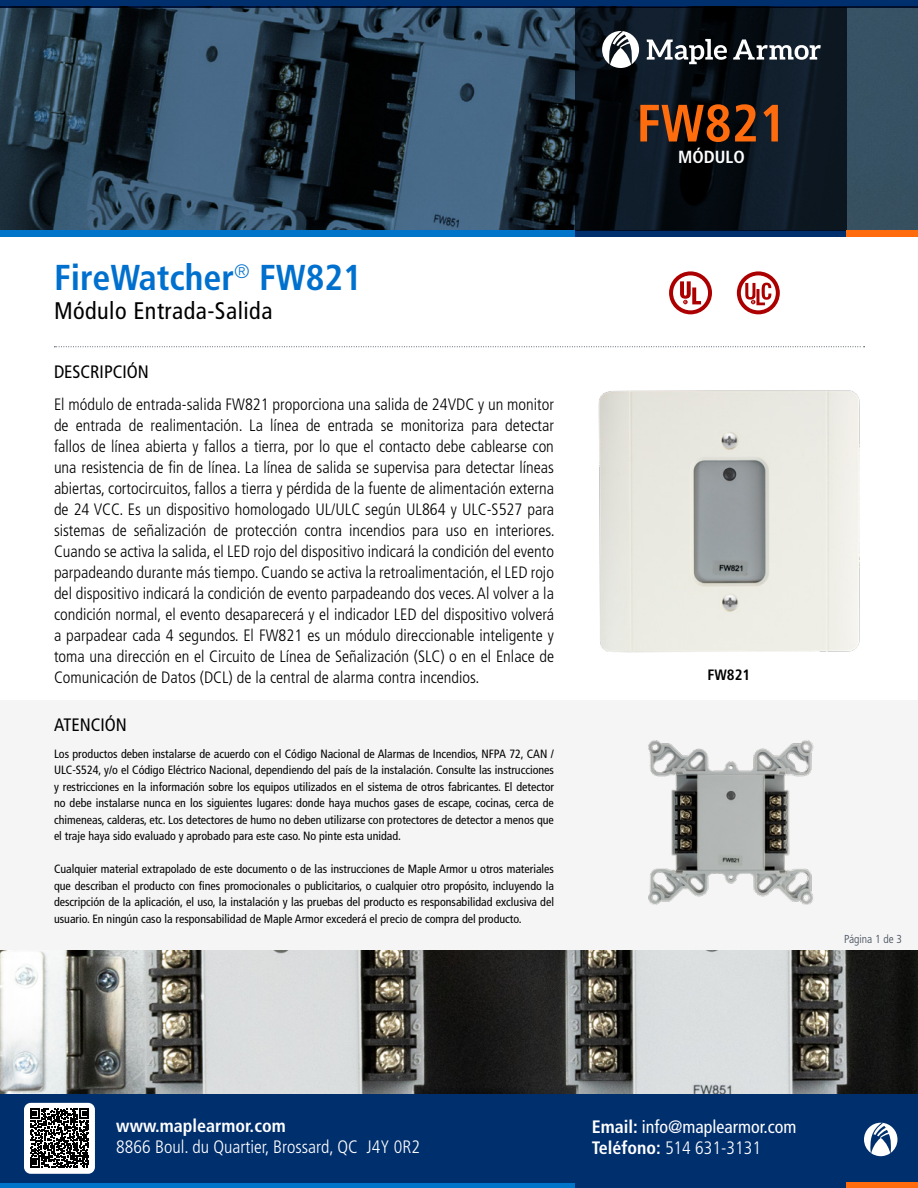
<style>
.page{position:relative;width:918px;height:1188px;background:#fff}
.page>*{position:absolute;margin:0;border:0;box-sizing:border-box;transform-origin:0 0}
.t1{font:700 condensed 52.5px "Frutiger LT Std";color:#ff6c0e}
.t2{font:700 condensed 36px "Frutiger LT Std";color:#0070ce}
.t3{font:condensed 24px "Frutiger LT Std";letter-spacing:.02em;color:#000}
.t4{font:condensed 18px/21.6px "Frutiger LT Std";color:#fff}
.t5{font:300 condensed 18px "Frutiger LT Std";color:#fff}
.t6{font:condensed 18px "Frutiger LT Std";color:#000}
.t7{font:700 condensed 18px "Frutiger LT Std";color:#fff}
.t8{font:700 condensed 17.55px "Frutiger LT Std";color:#fff}
.t9{font:300 condensed 16.5px/21px "Frutiger LT Std";color:#000;text-align:justify}
.t10{font:700 condensed 15px "Frutiger LT Std";color:#000}
.t11{font:condensed 12px/16.5px "Frutiger LT Std";color:#000;text-align:justify}
.t12{font:300 condensed 11.55px "Frutiger LT Std";color:#3b4752}
.s1{font-weight:700}
.s2{font-weight:300}
</style>
<div class="page">
<div style="left:0;top:700px;width:918px;height:250px;background:#f5f5f6"></div>
<img style="left:0;top:7px;width:918px;height:224px">
<div style="left:0;top:0;width:918px;height:7px;background:#002f6e"></div>
<div style="left:0;top:231px;width:576px;height:6px;background:#0074c8"></div>
<div style="left:0;top:1183px;width:576px;height:5px;background:#0074c8"></div>
<div style="left:576px;top:231px;width:271px;height:6px;background:#002f6e"></div>
<div style="left:576px;top:1183px;width:271px;height:5px;background:#002f6e"></div>
<svg style="left:576px;top:7px;width:271px;height:224px;background:#09121b"></svg>
<img style="left:0;top:950px;width:918px;height:144px">
<div style="left:0;top:1094px;width:918px;height:89px;background:#002f6e"></div>
<div style="left:847px;top:1183px;width:71px;height:5px;background:#ff6c0e"></div>
<svg style="left:54px;top:346px;width:811px;height:1px"></svg>
<img style="left:598px;top:390px;width:262px;height:263px">
<div style="left:847px;top:231px;width:71px;height:6px;background:#ff6c0e"></div>
<svg style="left:647px;top:39px;width:80px;height:25px"></svg>
<svg style="left:733px;top:39px;width:88px;height:21px"></svg>
<svg style="left:602px;top:31px;width:37px;height:37px"></svg>
<div style="left:24px;top:1103px;width:71px;height:71px;background:#fff;border-radius:7px"></div>
<svg style="left:864px;top:1123px;width:33px;height:33px"></svg>
<svg style="left:30px;top:1109px;width:59px;height:59px"></svg>
<svg style="left:669px;top:271px;width:43px;height:43px"></svg>
<svg style="left:737px;top:271px;width:43px;height:43px"></svg>
<img style="left:648px;top:740px;width:166px;height:165px">
<h2 class="t2" style="left:54px;top:257px;width:309px">FireWatcher<sup>®</sup> FW821</h2>
<h3 class="t3" style="left:54px;top:297px;width:220px">Módulo Entrada-Salida</h3>
<p class="t6" style="left:54px;top:361px;width:96px">DESCRIPCIÓN</p>
<p class="t9" style="left:54px;top:394px;width:502px">El módulo de entrada-salida FW821 proporciona una salida de 24VDC y un monitor de entrada de realimentación. La línea de entrada se monitoriza para detectar fallos de línea abierta y fallos a tierra, por lo que el contacto debe cablearse con una resistencia de fin de línea. La línea de salida se supervisa para detectar líneas abiertas, cortocircuitos, fallos a tierra y pérdida de la fuente de alimentación externa de 24 VCC. Es un dispositivo homologado UL/ULC según UL864 y ULC-S527 para sistemas de señalización de protección contra incendios para uso en interiores.<br>Cuando se activa la salida, el LED rojo del dispositivo indicará la condición del evento parpadeando durante más tiempo. Cuando se activa la retroalimentación, el LED rojo del dispositivo indicará la condición de evento parpadeando dos veces. Al volver a la condición normal, el evento desaparecerá y el indicador LED del dispositivo volverá a parpadear cada 4 segundos. El FW821 es un módulo direccionable inteligente y toma una dirección en el Circuito de Línea de Señalización (SLC) o en el Enlace de Comunicación de Datos (DCL) de la central de alarma contra incendios.</p>
<p class="t6" style="left:54px;top:714px;width:74px">ATENCIÓN</p>
<p class="t11" style="left:54px;top:745px;width:502px">Los productos deben instalarse de acuerdo con el Código Nacional de Alarmas de Incendios, NFPA 72, CAN / ULC-S524, y/o el Código Eléctrico Nacional, dependiendo del país de la instalación. Consulte las instrucciones y restricciones en la información sobre los equipos utilizados en el sistema de otros fabricantes. El detector no debe instalarse nunca en los siguientes lugares: donde haya muchos gases de escape, cocinas, cerca de chimeneas, calderas, etc. Los detectores de humo no deben utilizarse con protectores de detector a menos que el traje haya sido evaluado y aprobado para este caso. No pinte esta unidad.</p>
<p class="t11" style="left:54px;top:861px;width:502px">Cualquier material extrapolado de este documento o de las instrucciones de Maple Armor u otros materiales que describan el producto con fines promocionales o publicitarios, o cualquier otro propósito, incluyendo la descripción de la aplicación, el uso, la instalación y las pruebas del producto es responsabilidad exclusiva del usuario. En ningún caso la responsabilidad de Maple Armor excederá el precio de compra del producto.</p>
<h1 class="t1" style="left:636px;top:92px;width:151px">FW821</h1>
<p class="t8" style="left:678px;top:146px;width:68px">MÓDULO</p>
<p class="t10" style="left:708px;top:666px;width:44px">FW821</p>
<p class="t12" style="left:844px;top:933px;width:59px">Página 1 de 3</p>
<p class="t7" style="left:116px;top:1115px;width:171px">www.maplearmor.com</p>
<p class="t5" style="left:116px;top:1137px;width:305px">8866 Boul. du Quartier, Brossard, QC J4Y 0R2</p>
<p class="t4" style="left:592px;top:1116px;width:206px"><span class="s1">Email:</span> info@maplearmor.com<br><span class="s1">Teléfono:</span> <span class="s2">514 631-3131</span></p>
</div>
